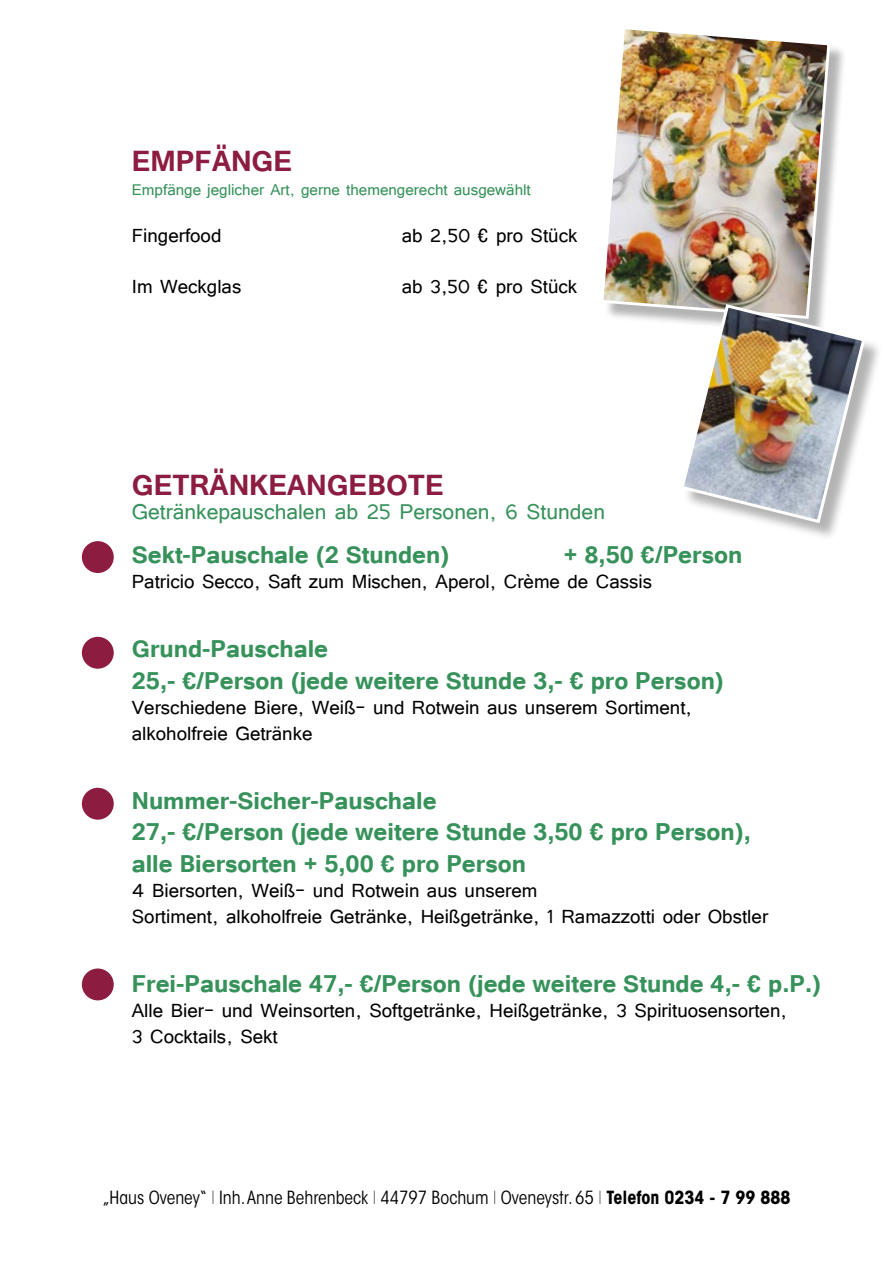
<style>
.page{position:relative;width:893px;height:1263px;background:#fff}
.page>*{position:absolute;margin:0;border:0;box-sizing:border-box;transform-origin:0 0}
.t1{font:700 36px "Tunga";color:#8c1c40}
.t2{font:700 30px/31.5px "Tunga";color:#36925a}
.t3{font:27px "Tunga";color:#36925a}
.t4{font:24px/25.5px "Tunga";color:#000}
.t5{font:19.5px "Tunga";color:#36925a}
.t6{font:condensed 18px "ITC Avant Garde Std";color:#000}
.s1{font-weight:200;font-stretch:normal}
.s2{font-weight:700}
</style>
<div class="page">
<div style="left:82px;top:541px;width:32px;height:32px;background:#8c1c40;border-radius:50%"></div>
<div style="left:82px;top:637px;width:32px;height:32px;background:#8c1c40;border-radius:50%"></div>
<div style="left:82px;top:788px;width:32px;height:32px;background:#8c1c40;border-radius:50%"></div>
<div style="left:82px;top:968px;width:32px;height:32px;background:#8c1c40;border-radius:50%"></div>
<div style="left:604px;top:29px;width:243px;height:306px;background:#000;opacity:.3"></div>
<img style="left:603px;top:29px;width:229px;height:291px">
<div style="left:684px;top:307px;width:200px;height:234px;background:#000;opacity:.3"></div>
<img style="left:678px;top:302px;width:189px;height:223px">
<h1 class="t1" style="left:132px;top:138px;width:162px">EMPFÄNGE</h1>
<p class="t5" style="left:132px;top:177px;width:401px">Empfänge jeglicher Art, gerne themengerecht ausgewählt</p>
<p class="t4" style="left:132px;top:221px;width:91px">Fingerfood</p>
<p class="t4" style="left:402px;top:221px;width:177px">ab 2,50 € pro Stück</p>
<p class="t4" style="left:132px;top:272px;width:111px">Im Weckglas</p>
<p class="t4" style="left:402px;top:272px;width:177px">ab 3,50 € pro Stück</p>
<h1 class="t1" style="left:132px;top:462px;width:313px">GETRÄNKEANGEBOTE</h1>
<p class="t3" style="left:132px;top:494px;width:475px">Getränkepauschalen ab 25 Personen, 6 Stunden</p>
<p class="t2" style="left:132px;top:537px;width:319px">Sekt-Pauschale (2 Stunden)</p>
<p class="t2" style="left:564px;top:537px;width:180px">+ 8,50 €/Person</p>
<p class="t4" style="left:132px;top:567px;width:522px">Patricio Secco, Saft zum Mischen, Aperol, Crème de Cassis</p>
<p class="t2" style="left:132px;top:631px;width:594px">Grund-Pauschale<br>25,- €/Person (jede weitere Stunde 3,- € pro Person)</p>
<p class="t4" style="left:132px;top:693px;width:562px">Verschiedene Biere, Weiß- und Rotwein aus unserem Sortiment, alkoholfreie Getränke</p>
<p class="t2" style="left:132px;top:783px;width:621px">Nummer-Sicher-Pauschale<br>27,- €/Person (jede weitere Stunde 3,50 € pro Person), alle Biersorten + 5,00 € pro Person</p>
<p class="t4" style="left:132px;top:876px;width:638px">4 Biersorten, Weiß- und Rotwein aus unserem<br>Sortiment, alkoholfreie Getränke, Heißgetränke, 1 Ramazzotti oder Obstler</p>
<p class="t2" style="left:132px;top:966px;width:691px">Frei-Pauschale 47,- €/Person (jede weitere Stunde 4,- € p.P.)</p>
<p class="t4" style="left:132px;top:996px;width:657px">Alle Bier- und Weinsorten, Softgetränke, Heißgetränke, 3 Spirituosensorten,<br>3 Cocktails, Sekt</p>
<p class="t6" style="left:102px;top:1186px;width:690px">„Haus Oveney“ <span class="s1">I</span> Inh. Anne Behrenbeck <span class="s1">I</span> 44797 Bochum <span class="s1">I</span> Oveneystr. 65 <span class="s1">I</span> <span class="s2">Telefon 0234 - 7 99 888</span></p>
</div>
